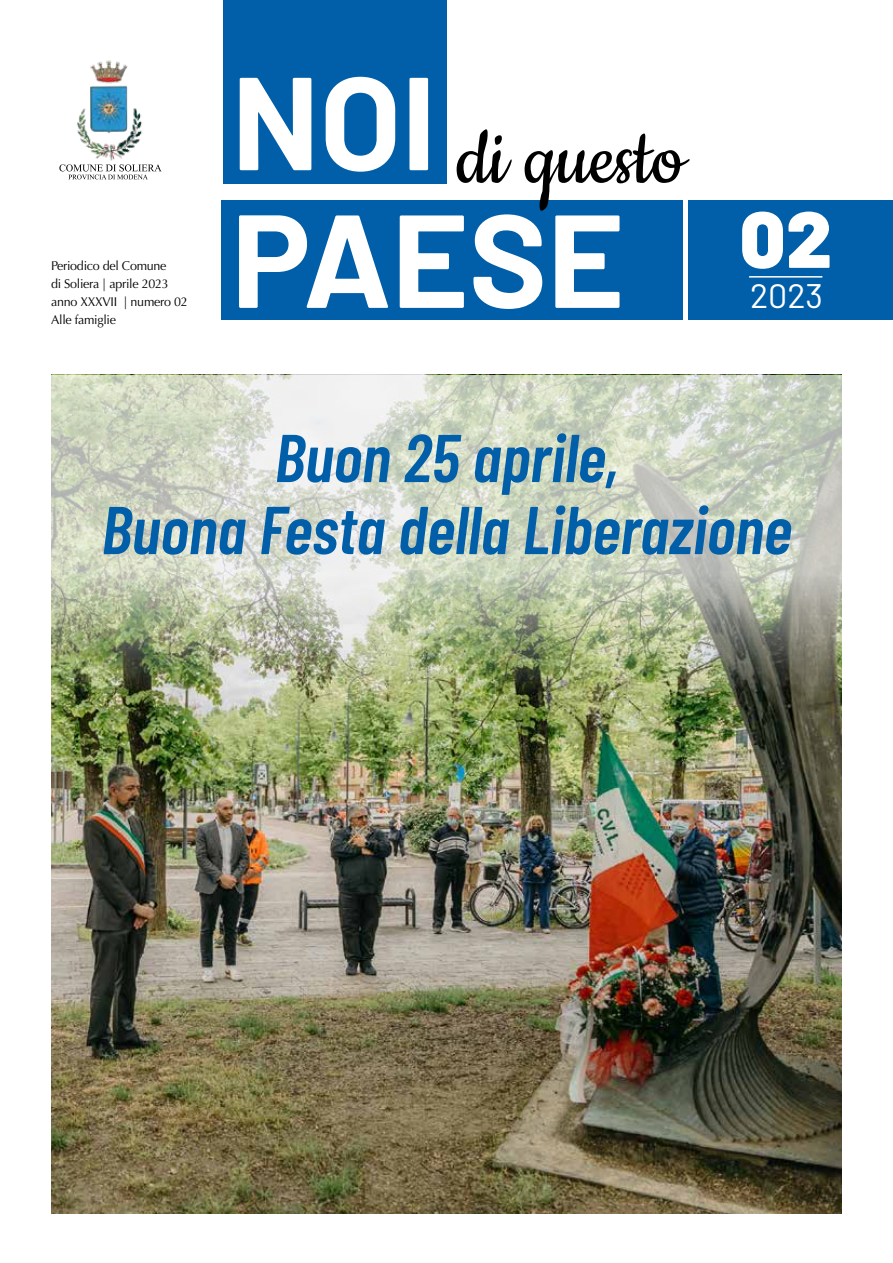
<style>
.page{position:relative;width:893px;height:1263px;background:#fff}
.page>*{position:absolute;margin:0;border:0;box-sizing:border-box;transform-origin:0 0}
.t1{font:700 132px "Barlow";color:#fff}
.t2{font:88.5px "Cookie";color:#000}
.t3{font:900 79.5px "Barlow";color:#fff}
.t4{font:italic 600 67.5px/72px "Barlow Condensed";color:#005fa8;text-align:center}
.t5{font:34.05px "Barlow";color:#fff}
.t6{font:12.75px/18px "Optima";letter-spacing:-.02em;color:#000}
.s1{font-family:"Barlow";font-weight:700;font-size:132px;color:#fff}
</style>
<div class="page">
<img style="left:51px;top:700px;width:791px;height:513px">
<img style="left:51px;top:375px;width:791px;height:325px">
<div style="left:223px;top:0;width:223px;height:183px;background:#005fa8"></div>
<div style="left:221px;top:201px;width:461px;height:119px;background:#005fa8"></div>
<div style="left:689px;top:201px;width:204px;height:119px;background:#005fa8"></div>
<img style="left:77px;top:60px;width:66px;height:101px">
<svg style="left:59px;top:164px;width:103px;height:15px"></svg>
<hr style="left:749px;top:276px;width:73px;height:2px;background:#fff">
<p class="t6" style="left:51px;top:257px;width:138px">Periodico del Comune<br>di Soliera | aprile 2023 anno XXXVII | numero 02<br>Alle famiglie</p>
<h2 class="t2" style="left:232px;top:113px;width:455px"><span class="s1">NOI</span> di questo</h2>
<h1 class="t1" style="left:232px;top:163px;width:394px">PAESE</h1>
<h3 class="t3" style="left:740px;top:179px;width:94px">02</h3>
<h3 class="t5" style="left:750px;top:271px;width:75px">2023</h3>
<h3 class="t4" style="left:101px;top:417px;width:692px">Buon 25 aprile,<br>Buona Festa della Liberazione</h3>
</div>
